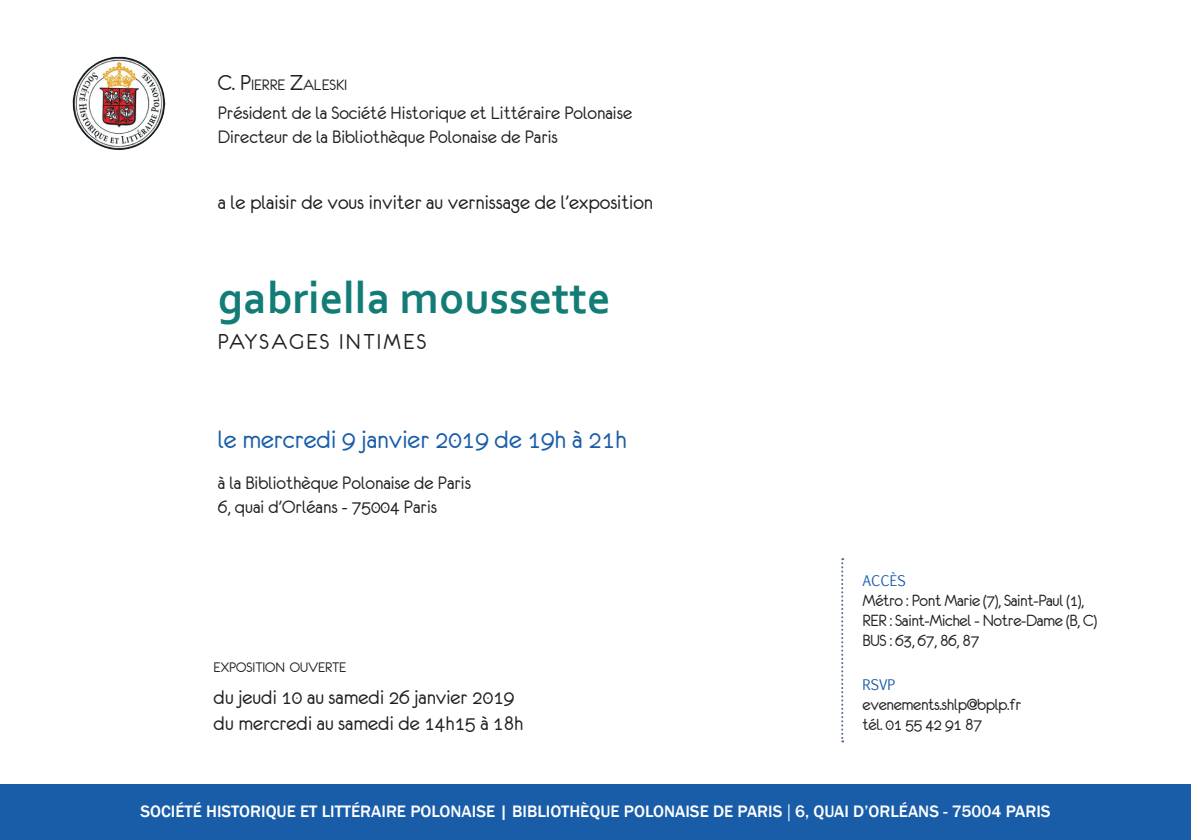
<style>
.page{position:relative;width:1191px;height:840px;background:#fff}
.page>*{position:absolute;margin:0;border:0;box-sizing:border-box;transform-origin:0 0}
.t1{font:700 46px "Corbel";color:#127d76}
.t2{font:28px "Eurofurenceregular";color:#195da9}
.t3{font:24px "Eurofurenceregular";letter-spacing:.1em;color:#231f20}
.t4{font:22px "Eurofurenceregular";color:#231f20}
.t5{font:20px "Eurofurenceregular";color:#231f20}
.t6{font:18px "Eurofurenceregular";letter-spacing:-.02em;color:#231f20}
.t7{font:500 17px "Franklin Gothic";color:#fff}
.t8{font:16.8px "Eurofurenceregular";color:#231f20}
.t9{font:15.4px "Eurofurenceregular";color:#231f20}
.t10{font:14px "Euphemia CAS";color:#195da9}
.s1{font-size:24px}
.s2{font-family:"Minion Pro";font-weight:400}
</style>
<div class="page">
<div style="left:0;top:784px;width:1191px;height:55px;background:#195da9"></div>
<img style="left:72px;top:56px;width:94px;height:94px">
<svg style="left:841px;top:558px;width:2px;height:184px"></svg>
<p class="t8" style="left:218px;top:76px;width:129px"><span class="s1">C. P</span>IERRE <span class="s1">Z</span>ALESKI</p>
<p class="t5" style="left:218px;top:103px;width:416px">Président de la Société Historique et Littéraire Polonaise</p>
<p class="t5" style="left:218px;top:127px;width:341px">Directeur de la Bibliothèque Polonaise de Paris</p>
<p class="t4" style="left:218px;top:191px;width:437px">a le plaisir de vous inviter au vernissage de l’exposition</p>
<p class="t1" style="left:218px;top:269px;width:394px">gabriella moussette</p>
<p class="t3" style="left:218px;top:329px;width:210px">PAYSAGES INTIMES</p>
<p class="t2" style="left:218px;top:425px;width:411px">le mercredi 9 janvier 2019 de 19h à 21h</p>
<p class="t5" style="left:218px;top:472px;width:255px">à la Bibliothèque Polonaise de Paris</p>
<p class="t5" style="left:218px;top:496px;width:221px">6, quai d'Orléans - 75004 Paris</p>
<p class="t9" style="left:214px;top:658px;width:127px">EXPOSITION OUVERTE</p>
<p class="t4" style="left:214px;top:685px;width:302px">du jeudi 10 au samedi 26 janvier 2019</p>
<p class="t4" style="left:214px;top:711px;width:311px">du mercredi au samedi de 14h15 à 18h</p>
<p class="t10" style="left:862px;top:570px;width:45px">ACCÈS</p>
<p class="t6" style="left:862px;top:591px;width:223px">Métro : Pont Marie (7), Saint-Paul (1),</p>
<p class="t6" style="left:862px;top:611px;width:236px">RER : Saint-Michel - Notre-Dame (B, C)</p>
<p class="t6" style="left:862px;top:631px;width:118px">BUS : 63, 67, 86, 87</p>
<p class="t10" style="left:862px;top:674px;width:34px">RSVP</p>
<p class="t6" style="left:862px;top:695px;width:160px">evenements.shlp@bplp.fr</p>
<p class="t6" style="left:862px;top:715px;width:121px">tél. 01 55 42 91 87</p>
<p class="t7" style="left:140px;top:800px;width:911px">SOCIÉTÉ HISTORIQUE ET LITTÉRAIRE POLONAISE | BIBLIOTHÈQUE POLONAISE DE PARIS <span class="s2">|</span> 6, QUAI D’ORLÉANS - 75004 PARIS</p>
</div>
